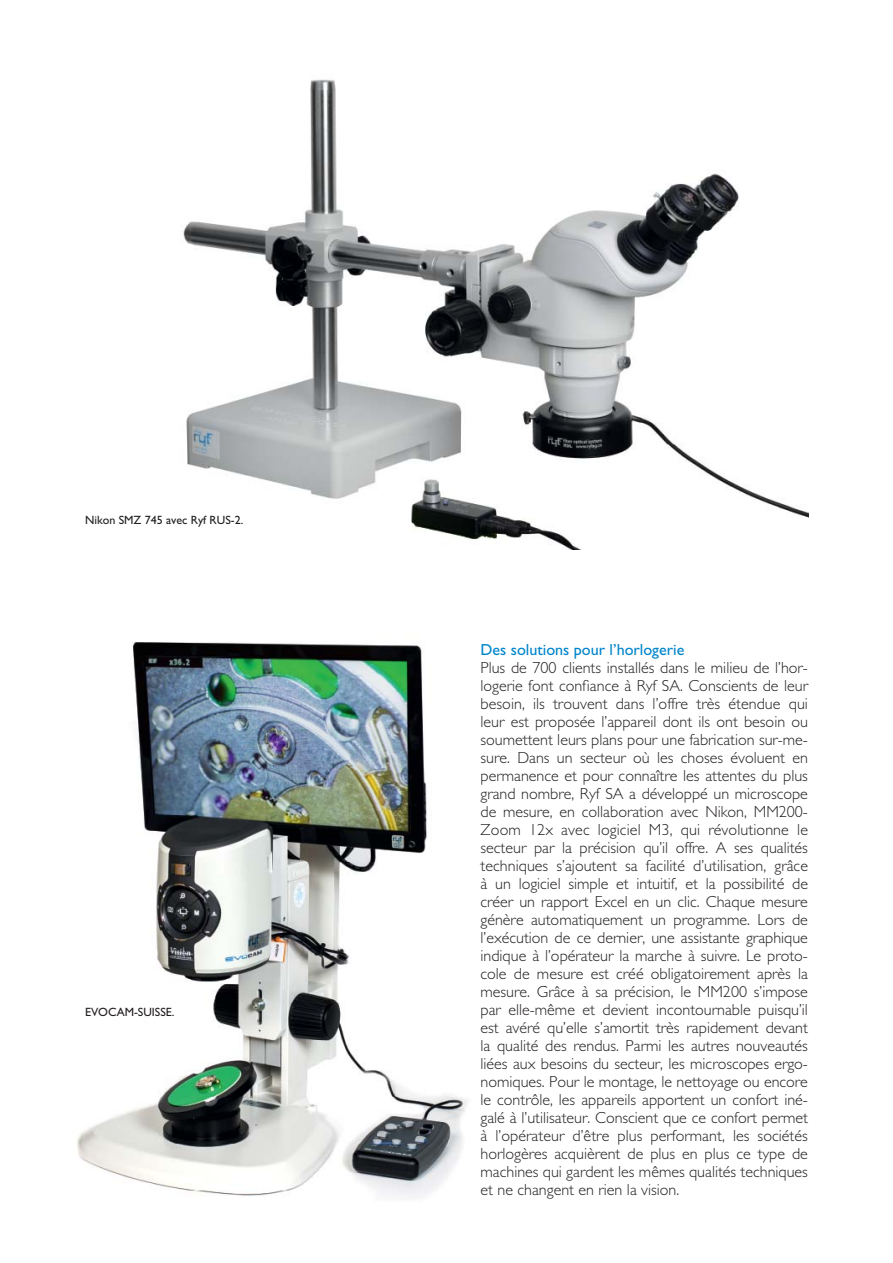
<style>
.page{position:relative;width:893px;height:1263px;background:#fff}
.page>*{position:absolute;margin:0;border:0;box-sizing:border-box;transform-origin:0 0}
.t1{font:300 16.05px/18px "Gill Sans";color:#231f20;text-align:justify}
.t2{font:16.05px "Gill Sans";color:#0085ca}
.t3{font:12px "Gill Sans";color:#231f20}
</style>
<div class="page">
<img style="left:183px;top:79px;width:625px;height:471px">
<img style="left:77px;top:642px;width:390px;height:556px">
<p class="t3" style="left:85px;top:516px;width:160px">Nikon SMZ 745 avec Ryf RUS-2.</p>
<p class="t3" style="left:85px;top:1007px;width:91px">EVOCAM-SUISSE.</p>
<p class="t2" style="left:480px;top:644px;width:205px">Des solutions pour l’horlogerie</p>
<p class="t1" style="left:480px;top:660px;width:329px">Plus de 700 clients installés dans le milieu de l’hor&shy;logerie font confiance à Ryf SA. Conscients de leur besoin, ils trouvent dans l’offre très étendue qui leur est proposée l’appareil dont ils ont besoin ou soumettent leurs plans pour une fabrication sur-me&shy;sure. Dans un secteur où les choses évoluent en permanence et pour connaître les attentes du plus grand nombre, Ryf SA a développé un microscope de mesure, en collaboration avec Nikon, MM200- Zoom 12x avec logiciel M3, qui révolutionne le secteur par la précision qu’il offre. A ses qualités techniques s’ajoutent sa facilité d’utilisation, grâce à un logiciel simple et intuitif, et la possibilité de créer un rapport Excel en un clic. Chaque mesure génère automatiquement un programme. Lors de l’exécution de ce dernier, une assistante graphique indique à l’opérateur la marche à suivre. Le proto&shy;cole de mesure est créé obligatoirement après la mesure. Grâce à sa précision, le MM200 s’impose par elle-même et devient incontournable puisqu’il est avéré qu’elle s’amortit très rapidement devant la qualité des rendus. Parmi les autres nouveautés liées aux besoins du secteur, les microscopes ergo&shy;nomiques. Pour le montage, le nettoyage ou encore le contrôle, les appareils apportent un confort iné&shy;galé à l’utilisateur. Conscient que ce confort permet à l’opérateur d’être plus performant, les sociétés horlogères acquièrent de plus en plus ce type de machines qui gardent les mêmes qualités techniques et ne changent en rien la vision.</p>
</div>
